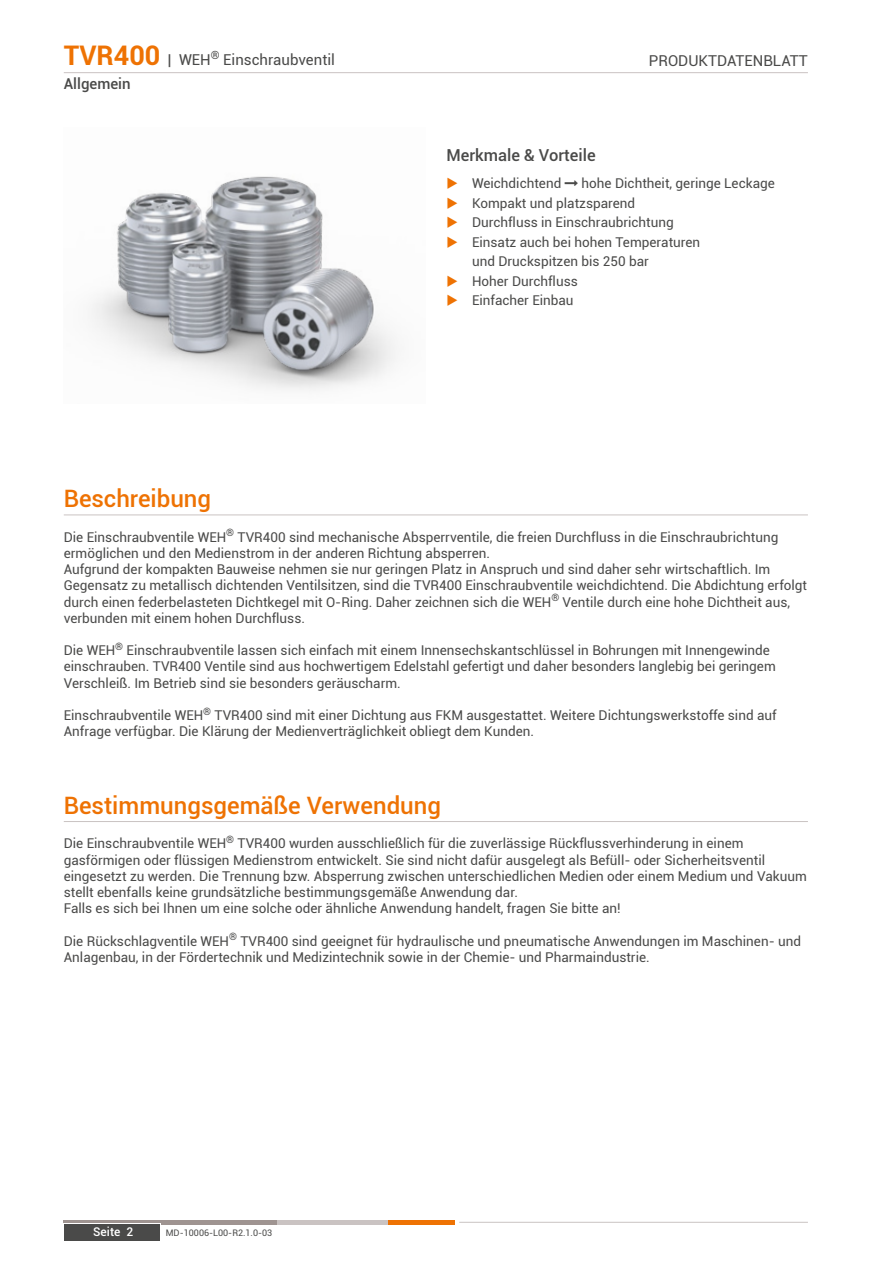
<style>
.page{position:relative;width:893px;height:1263px;background:#fff}
.page>*{position:absolute;margin:0;border:0;box-sizing:border-box;transform-origin:0 0}
.t1{font:500 24px "Roboto";color:#ee7203}
.t2{font:500 16.5px "Roboto";color:#4a4a49}
.t3{font:15px/24px "Roboto";color:#4a4a49}
.t4{font:13.5px/16.2px "Roboto";color:#4a4a49}
.t5{font:500 12px "Roboto";color:#fff}
.t6{font:9px "Roboto";color:#4a4a49}
.s1{font-weight:700;font-size:27px;color:#ee7203}
.s2{font-weight:500}
</style>
<div class="page">
<hr style="left:64px;top:1220px;width:255px;height:4px;background:#9f9491">
<hr style="left:387px;top:1220px;width:68px;height:4px;background:#ee7203">
<hr style="left:277px;top:1220px;width:110px;height:4px;background:#cac3c2">
<div style="left:63px;top:1223px;width:97px;height:19px;background:#fff"></div>
<div style="left:64px;top:1224px;width:95px;height:17px;background:#4a4a49"></div>
<hr style="left:459px;top:1222px;width:349px;height:1px;background:#cac3c2">
<hr style="left:64px;top:72px;width:744px;height:1px;background:#cac3c2">
<img style="left:86px;top:173px;width:318px;height:198px">
<hr style="left:64px;top:514px;width:744px;height:1px;background:#cac3c2">
<hr style="left:64px;top:821px;width:744px;height:1px;background:#cac3c2">
<p class="t3" style="left:64px;top:47px;width:273px"><span class="s1">TVR400</span> | WEH<sup>®</sup> Einschraubventil<br><span class="s2">Allgemein</span></p>
<p class="t3" style="left:649px;top:48px;width:160px">PRODUKTDATENBLATT</p>
<p class="t2" style="left:446px;top:144px;width:151px">Merkmale &amp; Vorteile</p>
<p class="t4" style="left:472px;top:175px;width:91px">Weichdichtend</p>
<p class="t4" style="left:472px;top:173px;width:304px;line-height:19.5px;text-indent:110px">hohe Dichtheit, geringe Leckage<br>Kompakt und platzsparend<br>Durchfluss in Einschraubrichtung<br>Einsatz auch bei hohen Temperaturen<br>und Druckspitzen bis 250 bar<br>Hoher Durchfluss<br>Einfacher Einbau</p>
<h1 class="t1" style="left:64px;top:482px;width:149px">Beschreibung</h1>
<p class="t4" style="left:64px;top:528px;width:745px">Die Einschraubventile WEH<sup>®</sup> TVR400 sind mechanische Absperrventile, die freien Durchfluss in die Einschraubrichtung ermöglichen und den Medienstrom in der anderen Richtung absperren.<br>Aufgrund der kompakten Bauweise nehmen sie nur geringen Platz in Anspruch und sind daher sehr wirtschaftlich. Im Gegensatz zu metallisch dichtenden Ventilsitzen, sind die TVR400 Einschraubventile weichdichtend. Die Abdichtung erfolgt durch einen federbelasteten Dichtkegel mit O-Ring. Daher zeichnen sich die WEH<sup>®</sup> Ventile durch eine hohe Dichtheit aus, verbunden mit einem hohen Durchfluss.</p>
<p class="t4" style="left:64px;top:642px;width:714px">Die WEH<sup>®</sup> Einschraubventile lassen sich einfach mit einem Innensechskantschlüssel in Bohrungen mit Innengewinde einschrauben. TVR400 Ventile sind aus hochwertigem Edelstahl gefertigt und daher besonders langlebig bei geringem<br>Verschleiß. Im Betrieb sind sie besonders geräuscharm.</p>
<p class="t4" style="left:64px;top:706px;width:714px">Einschraubventile WEH<sup>®</sup> TVR400 sind mit einer Dichtung aus FKM ausgestattet. Weitere Dichtungswerkstoffe sind auf<br>Anfrage verfügbar. Die Klärung der Medienverträglichkeit obliegt dem Kunden.</p>
<h1 class="t1" style="left:64px;top:788px;width:379px">Bestimmungsgemäße Verwendung</h1>
<p class="t4" style="left:64px;top:835px;width:745px">Die Einschraubventile WEH<sup>®</sup> TVR400 wurden ausschließlich für die zuverlässige Rückflussverhinderung in einem gasförmigen oder flüssigen Medienstrom entwickelt. Sie sind nicht dafür ausgelegt als Befüll- oder Sicherheitsventil eingesetzt zu werden. Die Trennung bzw. Absperrung zwischen unterschiedlichen Medien oder einem Medium und Vakuum stellt ebenfalls keine grundsätzliche bestimmungsgemäße Anwendung dar.<br>Falls es sich bei Ihnen um eine solche oder ähnliche Anwendung handelt, fragen Sie bitte an!</p>
<p class="t4" style="left:64px;top:932px;width:739px">Die Rückschlagventile WEH<sup>®</sup> TVR400 sind geeignet für hydraulische und pneumatische Anwendungen im Maschinen- und<br>Anlagenbau, in der Fördertechnik und Medizintechnik sowie in der Chemie- und Pharmaindustrie.</p>
<p class="t5" style="left:93px;top:1223px;width:41px">Seite 2</p>
<p class="t6" style="left:166px;top:1227px;width:108px">MD-10006-L00-R2.1.0-03</p>
</div>
